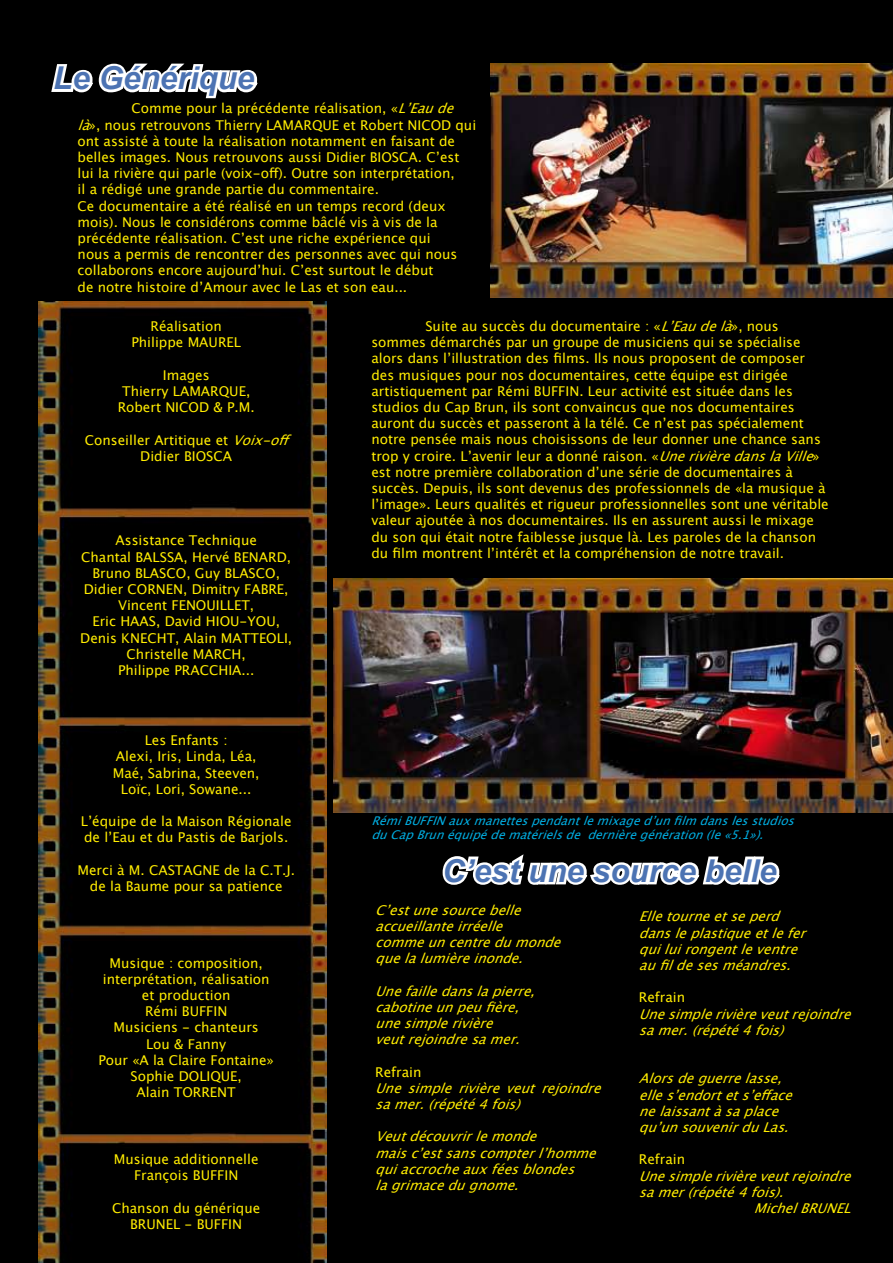
<style>
.page{position:relative;width:893px;height:1263px;background:#000}
.page>*{position:absolute;margin:0;border:0;box-sizing:border-box;transform-origin:0 0}
.t1{font:italic 700 31.5px "Arial";color:#4c73b3}
.t2{font:13.5px/16.2px "Lucida Grande";color:#ffed00;text-align:center}
.t3{font:italic 13.5px/16.2px "Lucida Grande";color:#ffed00}
.t4{font:italic 12px/14.4px "Lucida Grande";color:#00ade1}
.s1{font-style:italic}
</style>
<div class="page">
<img style="left:38px;top:302px;width:288px;height:961px">
<svg style="left:51px;top:63px;width:207px;height:36px"></svg>
<svg style="left:442px;top:854px;width:338px;height:31px"></svg>
<img style="left:490px;top:64px;width:403px;height:234px">
<img style="left:333px;top:578px;width:560px;height:234px">
<h1 class="t1" style="left:53px;top:61px;width:203px">Le Générique</h1>
<p class="t2" style="left:78px;top:101px;width:400px;text-align:left;text-indent:54px">Comme pour la précédente réalisation, «<span class="s1">L’Eaude là</span>», nous retrouvons Thierry LAMARQUE et Robert NICOD qui ont assisté à toute la réalisation notamment en faisant de belles images. Nous retrouvons aussi Didier BIOSCA. C’est lui la rivière qui parle (voix-off). Outre son interprétation,<br>il a rédigé une grande partie du commentaire.<br>Ce documentaire a été réalisé en un temps record (deux mois). Nous le considérons comme bâclé vis à vis de la précédente réalisation. C’est une riche expérience qui<br>nous a permis de rencontrer des personnes avec qui nous collaborons encore aujourd’hui. C’est surtout le début<br>de notre histoire d’Amour avec le Las et son eau...</p>
<p class="t2" style="left:131px;top:318px;width:111px">Réalisation<br>Philippe MAUREL</p>
<p class="t2" style="left:118px;top:367px;width:139px">Images<br>Thierry LAMARQUE,<br>Robert NICOD &amp; P.M.</p>
<p class="t2" style="left:140px;top:432px;width:158px;text-align:left;text-indent:-55px">Conseiller Artitique et <span class="s1">Voix-off<br></span>Didier BIOSCA</p>
<p class="t2" style="left:80px;top:533px;width:213px">Assistance Technique<br>Chantal BALSSA, Hervé BENARD,<br>Bruno BLASCO, Guy BLASCO,<br>Didier CORNEN, Dimitry FABRE,<br>Vincent FENOUILLET,<br>Eric HAAS, David HIOU-YOU,<br>Denis KNECHT, Alain MATTEOLI,<br>Christelle MARCH,<br>Philippe PRACCHIA...</p>
<p class="t2" style="left:113px;top:732px;width:148px">Les Enfants :<br>Alexi, Iris, Linda, Léa,<br>Maé, Sabrina, Steeven,<br>Loïc, Lori, Sowane...</p>
<p class="t2" style="left:81px;top:813px;width:212px;text-align:left">L’équipe de la Maison Régionale de l’Eau et du Pastis de Barjols.</p>
<p class="t2" style="left:77px;top:862px;width:219px">Merci à M. CASTAGNE de la C.T.J. de la Baume pour sa patience</p>
<p class="t2" style="left:99px;top:955px;width:177px">Musique : composition, interprétation, réalisation et production<br>Rémi BUFFIN<br>Musiciens - chanteurs<br>Lou &amp; Fanny<br>Pour «A la Claire Fontaine»<br>Sophie DOLIQUE,<br>Alain TORRENT</p>
<p class="t2" style="left:114px;top:1151px;width:146px">Musique additionnelle<br>François BUFFIN</p>
<p class="t2" style="left:112px;top:1200px;width:150px">Chanson du générique<br>BRUNEL - BUFFIN</p>
<p class="t2" style="left:371px;top:318px;width:459px;text-align:left;text-indent:54px">Suite au succès du documentaire : «<span class="s1">L’Eaudelà</span>», nous sommes démarchés par un groupe de musiciens qui se spécialise alors dans l’illustration des films. Ils nous proposent de composer des musiques pour nos documentaires, cette équipe est dirigée artistiquement par Rémi BUFFIN. Leur activité est située dans les studios du Cap Brun, ils sont convaincus que nos documentaires auront du succès et passeront à la télé. Ce n’est pas spécialement notre pensée mais nous choisissons de leur donner une chance sans trop y croire. L’avenir leur a donné raison. «<span class="s1">UnerivièredanslaVille</span>» est notre première collaboration d’une série de documentaires à succès. Depuis, ils sont devenus des professionnels de «la musique à l’image». Leurs qualités et rigueur professionnelles sont une véritable valeur ajoutée à nos documentaires. Ils en assurent aussi le mixage du son qui était notre faiblesse jusque là. Les paroles de la chanson du film montrent l’intérêt et la compréhension de notre travail.</p>
<p class="t4" style="left:371px;top:813px;width:432px">Rémi BUFFIN aux manettes pendant le mixage d’un film dans les studios du Cap Brun équipé de matériels dedernière génération (le «5.1»).</p>
<h1 class="t1" style="left:442px;top:853px;width:336px">C’est une source belle</h1>
<p class="t3" style="left:375px;top:902px;width:196px">C’est une source belle accueillante irréelle comme un centre du monde que la lumière inonde.</p>
<p class="t3" style="left:375px;top:983px;width:170px">Une faille dans la pierre, cabotine un peu fière, une simple rivière<br>veut rejoindre sa mer.</p>
<p class="t2" style="left:375px;top:1064px;width:48px">Refrain</p>
<p class="t3" style="left:375px;top:1080px;width:236px">Une simple rivière veut rejoindre sa mer. (répété 4 fois)</p>
<p class="t3" style="left:375px;top:1129px;width:231px">Veut découvrir le monde<br>mais c’est sans compter l’homme qui accroche aux fées blondes la grimace du gnome.</p>
<p class="t3" style="left:639px;top:908px;width:177px">Elle tourne et se perd dans le plastique et le fer qui lui rongent le ventre au fil de ses méandres.</p>
<p class="t2" style="left:639px;top:989px;width:48px">Refrain</p>
<p class="t3" style="left:639px;top:1006px;width:222px">Une simple rivière veut rejoindre sa mer. (répété 4 fois)</p>
<p class="t3" style="left:639px;top:1070px;width:164px">Alors de guerre lasse, elle s’endort et s’efface ne laissant à sa place qu’un souvenir du Las.</p>
<p class="t2" style="left:639px;top:1151px;width:48px">Refrain</p>
<p class="t3" style="left:639px;top:1168px;width:222px">Une simple rivière veut rejoindre</p>
<p class="t3" style="left:639px;top:1184px;width:155px">sa mer (répété 4 fois).</p>
<p class="t3" style="left:754px;top:1200px;width:107px">Michel BRUNEL</p>
</div>
